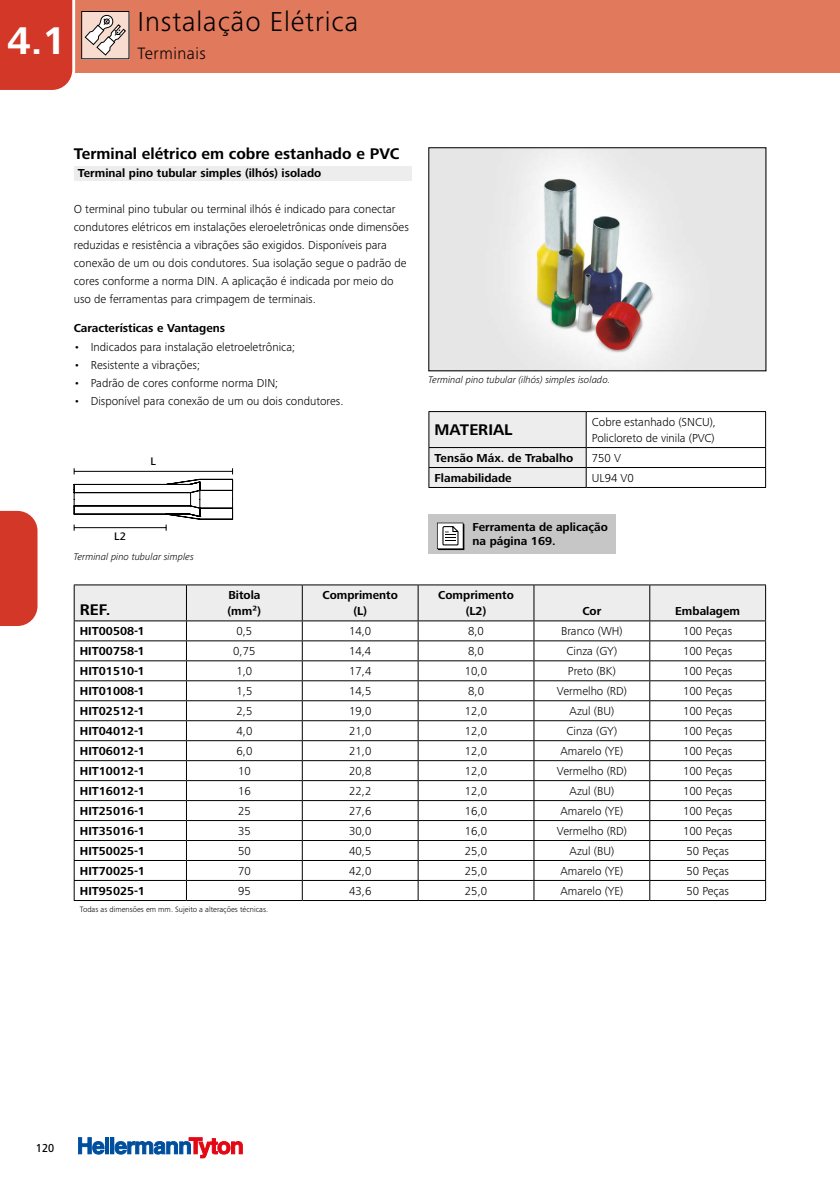
<style>
.page{position:relative;width:840px;height:1191px;background:#fff}
.page>*{position:absolute;margin:0;border:0;box-sizing:border-box;transform-origin:0 0}
.t1{font:700 40px "Frutiger Next LTW1 G";color:#fff}
.t2{font:300 28.4px "Frutiger Next LTW1 G";letter-spacing:.03em;color:#000}
.t3{font:300 17px "Frutiger Next LTW1 G";letter-spacing:.03em;color:#000}
.t4{font:700 16px "Frutiger Next LTW1 G";color:#000}
.t5{font:300 12px/18px "Frutiger Next LTW1 G";color:#000}
.t6{font:700 12px/16px "Frutiger Next LTW1 G";color:#000}
.t7{font:500 12px "Frutiger Next LTW1 G";color:#000;scale:.9 1}
.t8{font:500 11.4px "Frutiger Next LTW1 G";color:#000}
.t9{font:italic 300 10px "Frutiger Next LTW1 G";color:#000}
.t10{font:300 8px "Frutiger Next LTW1 G";color:#000}
</style>
<div class="page">
<div style="left:105px;top:1137px;width:4px;height:17px;border:1px solid #004f9f"></div>
<div style="left:110px;top:1137px;width:4px;height:17px;border:1px solid #004f9f"></div>
<svg style="left:78px;top:1137px;width:26px;height:17px"></svg>
<svg style="left:115px;top:1137px;width:127px;height:21px"></svg>
<div style="left:73px;top:0;width:766px;height:73px;background:#e1795c"></div>
<svg style="left:0;top:0;width:129px;height:90px"></svg>
<div style="left:0;top:511px;width:37px;height:115px;background:#d33727"></div>
<img style="left:430px;top:149px;width:333px;height:220px">
<div style="left:428px;top:147px;width:337px;height:224px;border:1px solid #000"></div>
<hr style="left:74px;top:900px;width:112px;height:1px;background:#000">
<hr style="left:186px;top:900px;width:116px;height:1px;background:#000">
<hr style="left:302px;top:900px;width:116px;height:1px;background:#000">
<hr style="left:418px;top:900px;width:115px;height:1px;background:#000">
<hr style="left:533px;top:900px;width:116px;height:1px;background:#000">
<hr style="left:649px;top:900px;width:116px;height:1px;background:#000">
<hr style="left:74px;top:584px;width:112px;height:1px;background:#000">
<hr style="left:186px;top:584px;width:116px;height:1px;background:#000">
<hr style="left:302px;top:584px;width:116px;height:1px;background:#000">
<hr style="left:418px;top:584px;width:115px;height:1px;background:#000">
<hr style="left:533px;top:584px;width:116px;height:1px;background:#000">
<hr style="left:649px;top:584px;width:116px;height:1px;background:#000">
<svg style="left:74px;top:585px;width:691px;height:315px"></svg>
<hr style="left:586px;top:411px;width:179px;height:1px;background:#000">
<hr style="left:764px;top:412px;width:1px;height:35px;background:#000">
<hr style="left:586px;top:447px;width:179px;height:1px;background:#000">
<hr style="left:586px;top:467px;width:179px;height:1px;background:#000">
<svg style="left:428px;top:411px;width:158px;height:76px;background:#e1e1e1"></svg>
<hr style="left:428px;top:487px;width:158px;height:1px;background:#000">
<hr style="left:586px;top:487px;width:179px;height:1px;background:#000">
<div style="left:74px;top:166px;width:337px;height:14px;background:#ededed"></div>
<div style="left:428px;top:514px;width:187px;height:39px;background:#c6c6c6"></div>
<svg style="left:437px;top:522px;width:27px;height:28px"></svg>
<svg style="left:73px;top:468px;width:160px;height:63px"></svg>
<h1 class="t1" style="left:7px;top:18px;width:60px">4.1</h1>
<h2 class="t2" style="left:137px;top:6px;width:222px">Instalação Elétrica</h2>
<h3 class="t3" style="left:137px;top:43px;width:70px">Terminais</h3>
<h3 class="t4" style="left:74px;top:144px;width:327px">Terminal elétrico em cobre estanhado e PVC</h3>
<p class="t6" style="left:78px;top:166px;width:245px">Terminal pino tubular simples (ilhós) isolado</p>
<p class="t5" style="left:74px;top:200px;width:336px">O terminal pino tubular ou terminal ilhós é indicado para conectar condutores elétricos em instalações eleroeletrônicas onde dimensões reduzidas e resistência a vibrações são exigidos. Disponíveis para conexão de um ou dois condutores. Sua isolação segue o padrão de cores conforme a norma DIN. A aplicação é indicada por meio do uso de ferramentas para crimpagem de terminais.</p>
<p class="t6" style="left:74px;top:320px;width:153px">Características e Vantagens</p>
<p class="t5" style="left:74px;top:338px;width:223px">• Indicados para instalação eletroeletrônica;</p>
<p class="t5" style="left:74px;top:356px;width:128px">• Resistente a vibrações;</p>
<p class="t5" style="left:74px;top:374px;width:206px">• Padrão de cores conforme norma DIN;</p>
<p class="t5" style="left:74px;top:392px;width:271px">• Disponível para conexão de um ou dois condutores.</p>
<p class="t8" style="left:150px;top:455px;width:7px">L</p>
<p class="t8" style="left:114px;top:529px;width:13px">L2</p>
<p class="t9" style="left:74px;top:551px;width:121px">Terminal pino tubular simples</p>
<p class="t9" style="left:428px;top:373px;width:183px">Terminal pino tubular (ilhós) simples isolado.</p>
<h3 class="t4" style="left:434px;top:421px;width:80px">MATERIAL</h3>
<p class="t5" style="left:591px;top:414px;width:126px;line-height:16px">Cobre estanhado (SNCU),<br>Policloreto de vinila (PVC)</p>
<p class="t6" style="left:434px;top:450px;width:140px">Tensão Máx. de Trabalho</p>
<p class="t5" style="left:591px;top:449px;width:31px">750 V</p>
<p class="t6" style="left:434px;top:470px;width:79px">Flamabilidade</p>
<p class="t5" style="left:591px;top:469px;width:44px">UL94 V0</p>
<p class="t6" style="left:472px;top:520px;width:137px;line-height:14.4px">Ferramenta de aplicação na página 169.</p>
<h3 class="t4" style="left:80px;top:601px;width:32px">REF.</h3>
<p class="t6" style="left:227px;top:587px;width:35px">Bitola (mm²)</p>
<p class="t6" style="left:322px;top:587px;width:77px;text-align:center">Comprimento (L)</p>
<p class="t6" style="left:438px;top:587px;width:77px;text-align:center">Comprimento (L2)</p>
<p class="t6" style="left:582px;top:603px;width:20px">Cor</p>
<p class="t6" style="left:675px;top:603px;width:66px">Embalagem</p>
<p class="t6" style="left:80px;top:623px;width:66px">HIT00508-1</p>
<p class="t5" style="left:236px;top:622px;width:17px">0,5</p>
<p class="t5" style="left:349px;top:622px;width:24px">14,0</p>
<p class="t5" style="left:468px;top:622px;width:17px">8,0</p>
<p class="t5" style="left:560px;top:622px;width:63px">Branco (WH)</p>
<p class="t5" style="left:682px;top:622px;width:50px">100 Peças</p>
<p class="t6" style="left:80px;top:643px;width:66px">HIT00758-1</p>
<p class="t5" style="left:233px;top:642px;width:24px">0,75</p>
<p class="t5" style="left:349px;top:642px;width:24px">14,4</p>
<p class="t5" style="left:468px;top:642px;width:17px">8,0</p>
<p class="t5" style="left:566px;top:642px;width:52px">Cinza (GY)</p>
<p class="t5" style="left:682px;top:642px;width:50px">100 Peças</p>
<p class="t6" style="left:80px;top:663px;width:66px">HIT01510-1</p>
<p class="t5" style="left:236px;top:662px;width:17px">1,0</p>
<p class="t5" style="left:349px;top:662px;width:24px">17,4</p>
<p class="t5" style="left:464px;top:662px;width:24px">10,0</p>
<p class="t5" style="left:567px;top:662px;width:49px">Preto (BK)</p>
<p class="t5" style="left:682px;top:662px;width:50px">100 Peças</p>
<p class="t6" style="left:80px;top:683px;width:66px">HIT01008-1</p>
<p class="t5" style="left:236px;top:682px;width:17px">1,5</p>
<p class="t5" style="left:349px;top:682px;width:24px">14,5</p>
<p class="t5" style="left:468px;top:682px;width:17px">8,0</p>
<p class="t5" style="left:556px;top:682px;width:71px">Vermelho (RD)</p>
<p class="t5" style="left:682px;top:682px;width:50px">100 Peças</p>
<p class="t6" style="left:80px;top:703px;width:66px">HIT02512-1</p>
<p class="t5" style="left:236px;top:702px;width:17px">2,5</p>
<p class="t5" style="left:349px;top:702px;width:24px">19,0</p>
<p class="t5" style="left:464px;top:702px;width:24px">12,0</p>
<p class="t5" style="left:569px;top:702px;width:46px">Azul (BU)</p>
<p class="t5" style="left:682px;top:702px;width:50px">100 Peças</p>
<p class="t6" style="left:80px;top:723px;width:66px">HIT04012-1</p>
<p class="t5" style="left:236px;top:722px;width:17px">4,0</p>
<p class="t5" style="left:349px;top:722px;width:24px">21,0</p>
<p class="t5" style="left:464px;top:722px;width:24px">12,0</p>
<p class="t5" style="left:566px;top:722px;width:52px">Cinza (GY)</p>
<p class="t5" style="left:682px;top:722px;width:50px">100 Peças</p>
<p class="t6" style="left:80px;top:743px;width:66px">HIT06012-1</p>
<p class="t5" style="left:236px;top:742px;width:17px">6,0</p>
<p class="t5" style="left:349px;top:742px;width:24px">21,0</p>
<p class="t5" style="left:464px;top:742px;width:24px">12,0</p>
<p class="t5" style="left:560px;top:742px;width:64px">Amarelo (YE)</p>
<p class="t5" style="left:682px;top:742px;width:50px">100 Peças</p>
<p class="t6" style="left:80px;top:763px;width:66px">HIT10012-1</p>
<p class="t5" style="left:238px;top:762px;width:14px">10</p>
<p class="t5" style="left:349px;top:762px;width:24px">20,8</p>
<p class="t5" style="left:464px;top:762px;width:24px">12,0</p>
<p class="t5" style="left:556px;top:762px;width:71px">Vermelho (RD)</p>
<p class="t5" style="left:682px;top:762px;width:50px">100 Peças</p>
<p class="t6" style="left:80px;top:783px;width:66px">HIT16012-1</p>
<p class="t5" style="left:238px;top:782px;width:14px">16</p>
<p class="t5" style="left:349px;top:782px;width:24px">22,2</p>
<p class="t5" style="left:464px;top:782px;width:24px">12,0</p>
<p class="t5" style="left:569px;top:782px;width:46px">Azul (BU)</p>
<p class="t5" style="left:682px;top:782px;width:50px">100 Peças</p>
<p class="t6" style="left:80px;top:803px;width:66px">HIT25016-1</p>
<p class="t5" style="left:238px;top:802px;width:14px">25</p>
<p class="t5" style="left:349px;top:802px;width:24px">27,6</p>
<p class="t5" style="left:464px;top:802px;width:24px">16,0</p>
<p class="t5" style="left:560px;top:802px;width:64px">Amarelo (YE)</p>
<p class="t5" style="left:682px;top:802px;width:50px">100 Peças</p>
<p class="t6" style="left:80px;top:823px;width:66px">HIT35016-1</p>
<p class="t5" style="left:238px;top:822px;width:14px">35</p>
<p class="t5" style="left:349px;top:822px;width:24px">30,0</p>
<p class="t5" style="left:464px;top:822px;width:24px">16,0</p>
<p class="t5" style="left:556px;top:822px;width:71px">Vermelho (RD)</p>
<p class="t5" style="left:682px;top:822px;width:50px">100 Peças</p>
<p class="t6" style="left:80px;top:843px;width:66px">HIT50025-1</p>
<p class="t5" style="left:238px;top:841px;width:14px">50</p>
<p class="t5" style="left:349px;top:841px;width:24px">40,5</p>
<p class="t5" style="left:464px;top:841px;width:24px">25,0</p>
<p class="t5" style="left:569px;top:841px;width:46px">Azul (BU)</p>
<p class="t5" style="left:686px;top:841px;width:44px">50 Peças</p>
<p class="t6" style="left:80px;top:863px;width:66px">HIT70025-1</p>
<p class="t5" style="left:238px;top:861px;width:14px">70</p>
<p class="t5" style="left:349px;top:861px;width:24px">42,0</p>
<p class="t5" style="left:464px;top:861px;width:24px">25,0</p>
<p class="t5" style="left:560px;top:861px;width:64px">Amarelo (YE)</p>
<p class="t5" style="left:686px;top:861px;width:44px">50 Peças</p>
<p class="t6" style="left:80px;top:883px;width:66px">HIT95025-1</p>
<p class="t5" style="left:238px;top:881px;width:14px">95</p>
<p class="t5" style="left:349px;top:881px;width:24px">43,6</p>
<p class="t5" style="left:464px;top:881px;width:24px">25,0</p>
<p class="t5" style="left:560px;top:881px;width:64px">Amarelo (YE)</p>
<p class="t5" style="left:686px;top:881px;width:44px">50 Peças</p>
<p class="t10" style="left:80px;top:904px;width:190px">Todas as dimensões em mm. Sujeito a alterações técnicas.</p>
<p class="t7" style="left:36px;top:1141px;width:22px">120</p>
</div>
